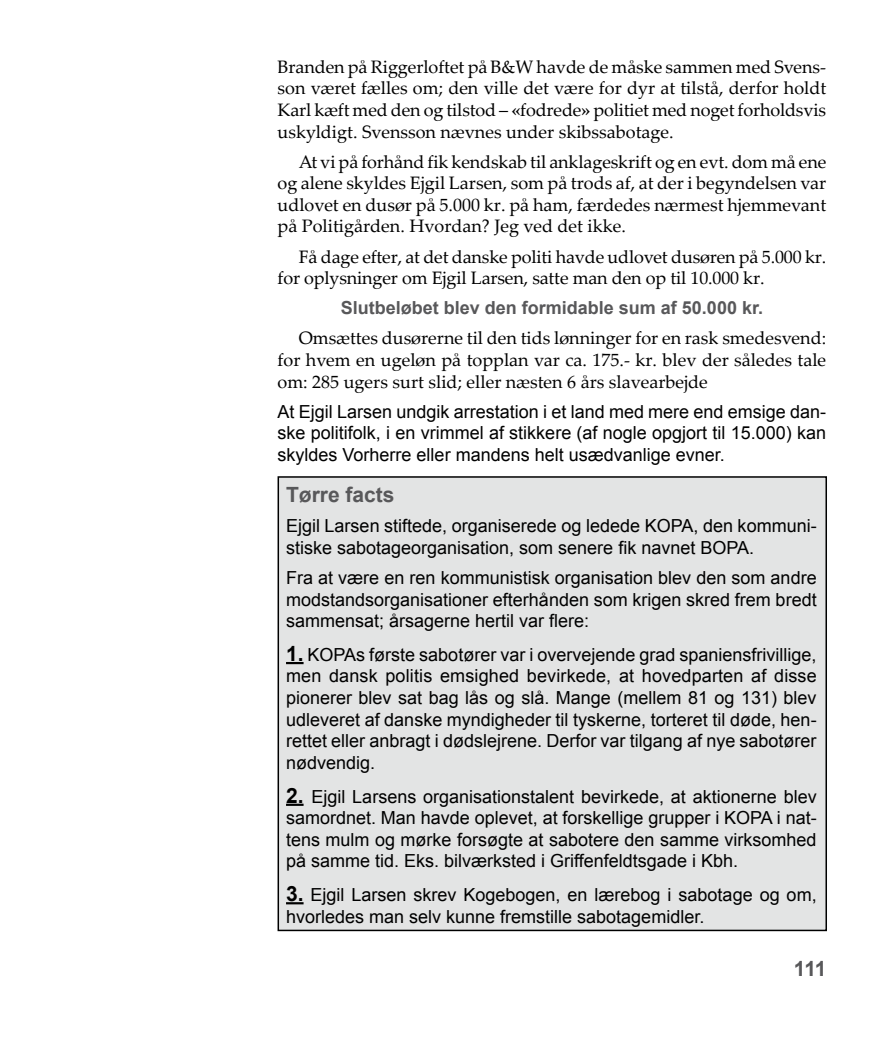
<style>
.page{position:relative;width:889px;height:1063px;background:#fff}
.page>*{position:absolute;margin:0;border:0;box-sizing:border-box;transform-origin:0 0}
.t1{font:700 21px "Arial";color:#58585a}
.t2{font:18px/21.6px "Arial";color:#000;text-align:justify}
.t3{font:18px/21.6px "Palatino Linotype";color:#000;text-align:justify}
.t4{font:700 18px "Arial";color:#58585a}
.s1{font-weight:700}
.s2{font-weight:700;font-size:21px}
</style>
<div class="page">
<div style="left:278px;top:477px;width:548px;height:453px;background:#e3e4e4"></div>
<div style="left:277px;top:476px;width:550px;height:455px;border:2px solid #000"></div>
<svg style="left:286px;top:662px;width:17px;height:2px"></svg>
<svg style="left:286px;top:804px;width:17px;height:2px"></svg>
<svg style="left:286px;top:902px;width:17px;height:2px"></svg>
<p class="t3" style="left:277px;top:55px;width:550px">Branden på Riggerloftet på B&amp;W havde de måske sammen med Svens&shy;son været fælles om; den ville det være for dyr at tilstå, derfor holdt Karl kæft med den og tilstod – <span class="s1">«</span>fodrede<span class="s1">»</span> politiet med noget forholdsvis uskyldigt. Svensson nævnes under skibssabotage.</p>
<p class="t3" style="left:277px;top:150px;width:550px;text-indent:21px">At vi på forhånd fik kendskab til anklageskrift og en evt. dom må ene og alene skyldes Ejgil Larsen, som på trods af, at der i begyndelsen var udlovet en dusør på 5.000 kr. på ham, færdedes nærmest hjemmevant på Politigården. Hvordan? Jeg ved det ikke.</p>
<p class="t3" style="left:277px;top:245px;width:550px;text-indent:21px">Få dage efter, at det danske politi havde udlovet dusøren på 5.000 kr. for oplysninger om Ejgil Larsen, satte man den op til 10.000 kr.</p>
<p class="t4" style="left:341px;top:296px;width:424px">Slutbeløbet blev den formidable sum af 50.000 kr.</p>
<p class="t3" style="left:277px;top:327px;width:550px;text-indent:21px">Omsættes dusørerne til den tids lønninger for en rask smedesvend: for hvem en ugeløn på topplan var ca. 175.- kr. blev der således tale om: 285 ugers surt slid; eller næsten 6 års slavearbejde</p>
<p class="t2" style="left:277px;top:401px;width:550px">At Ejgil Larsen undgik arrestation i et land med mere end emsige dan&shy;ske politifolk, i en vrimmel af stikkere (af nogle opgjort til 15.000) kan skyldes Vorherre eller mandens helt usædvanlige evner.</p>
<p class="t1" style="left:286px;top:481px;width:110px">Tørre facts</p>
<p class="t2" style="left:286px;top:515px;width:532px">Ejgil Larsen stiftede, organiserede og ledede KOPA, den kommuni&shy;stiske sabotageorganisation, som senere fik navnet BOPA.</p>
<p class="t2" style="left:286px;top:567px;width:532px">Fra at være en ren kommunistisk organisation blev den som andre modstandsorganisationer efterhånden som krigen skred frem bredt sammensat; årsagerne hertil var flere:</p>
<p class="t2" style="left:286px;top:644px;width:532px"><span class="s2">1.</span> KOPAs første sabotører var i overvejende grad spaniensfrivillige, men dansk politis emsighed bevirkede, at hovedparten af disse pionerer blev sat bag lås og slå. Mange (mellem 81 og 131) blev udleveret af danske myndigheder til tyskerne, torteret til døde, hen&shy;rettet eller anbragt i dødslejrene. Derfor var tilgang af nye sabotører nødvendig.</p>
<p class="t2" style="left:286px;top:786px;width:532px"><span class="s2">2.</span> Ejgil Larsens organisationstalent bevirkede, at aktionerne blev samordnet. Man havde oplevet, at forskellige grupper i KOPA i nat&shy;tens mulm og mørke forsøgte at sabotere den samme virksomhed på samme tid. Eks. bilværksted i Griffenfeldtsgade i Kbh.</p>
<p class="t2" style="left:286px;top:884px;width:532px"><span class="s2">3.</span> Ejgil Larsen skrev Kogebogen, en lærebog i sabotage og om, hvorledes man selv kunne fremstille sabotagemidler.</p>
<p class="t1" style="left:794px;top:955px;width:34px">111</p>
</div>
